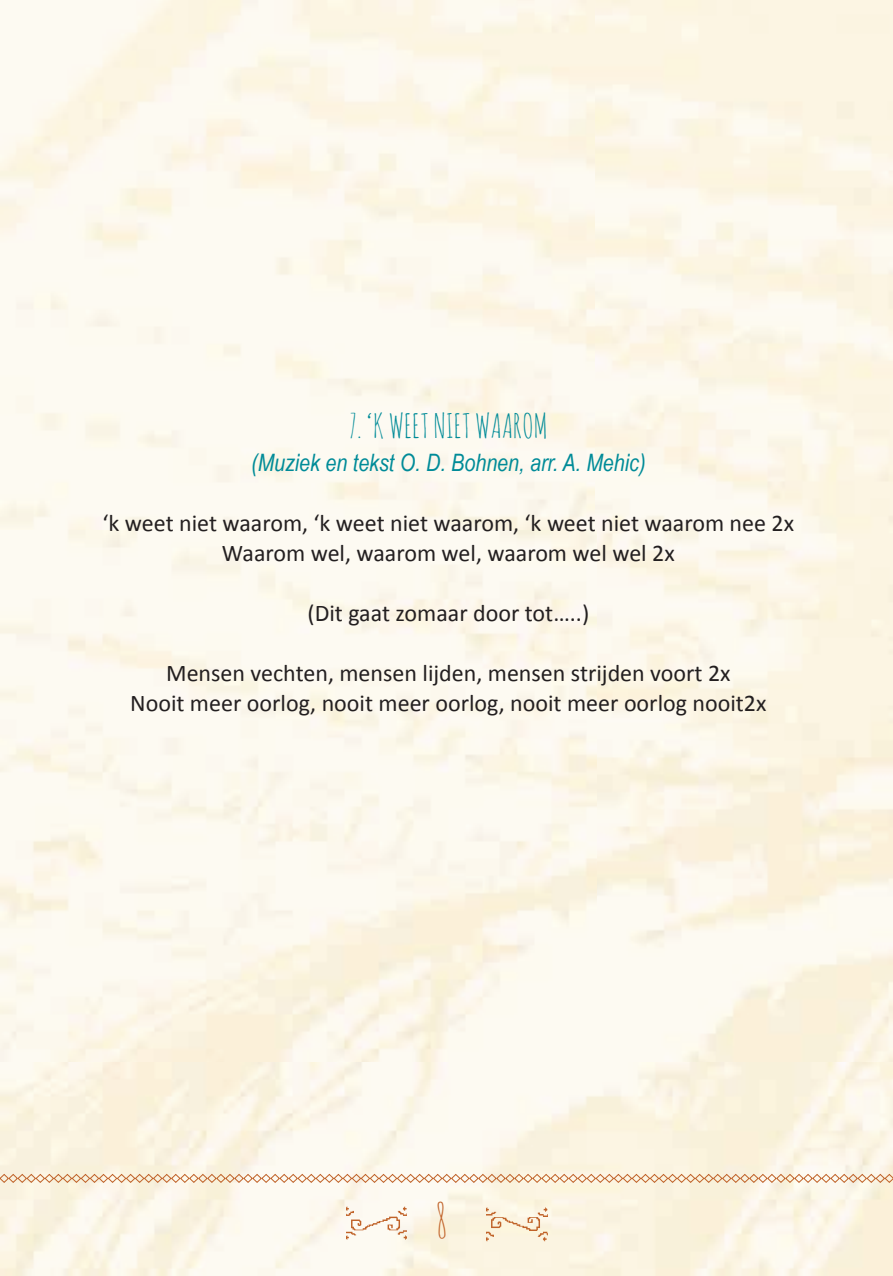
<style>
.page{position:relative;width:893px;height:1276px;background:#fff}
.page>*{position:absolute;margin:0;border:0;box-sizing:border-box;transform-origin:0 0}
.t1{font:45px "Amatic SC";color:#c06228}
.t2{font:33px "Amatic SC";color:#008b98}
.t3{font:24px/30px "Calibri";color:#231f20;text-align:center}
.t4{font:italic 24px "Arial Narrow";color:#008b98}
</style>
<div class="page">
<img style="left:0;top:1062px;width:893px;height:214px">
<img style="left:346px;top:1206px;width:61px;height:37px">
<img style="left:487px;top:1204px;width:60px;height:37px">
<svg style="left:0;top:1173px;width:893px;height:10px;background:#ebcfb5"></svg>
<h2 class="t2" style="left:349px;top:404px;width:200px">7. ‘K WEET NIET WAAROM</h2>
<p class="t4" style="left:251px;top:449px;width:396px">(Muziek en tekst O. D. Bohnen, arr. A. Mehic)</p>
<p class="t3" style="left:103px;top:506px;width:693px">‘k weet niet waarom, ‘k weet niet waarom, ‘k weet niet waarom nee 2x<br>Waarom wel, waarom wel, waarom wel wel 2x</p>
<p class="t3" style="left:307px;top:596px;width:283px">(Dit gaat zomaar door tot…..)</p>
<p class="t3" style="left:130px;top:656px;width:638px">Mensen vechten, mensen lijden, mensen strijden voort 2x<br>Nooit meer oorlog, nooit meer oorlog, nooit meer oorlog nooit2x</p>
<h1 class="t1" style="left:436px;top:1191px;width:13px">8</h1>
</div>
